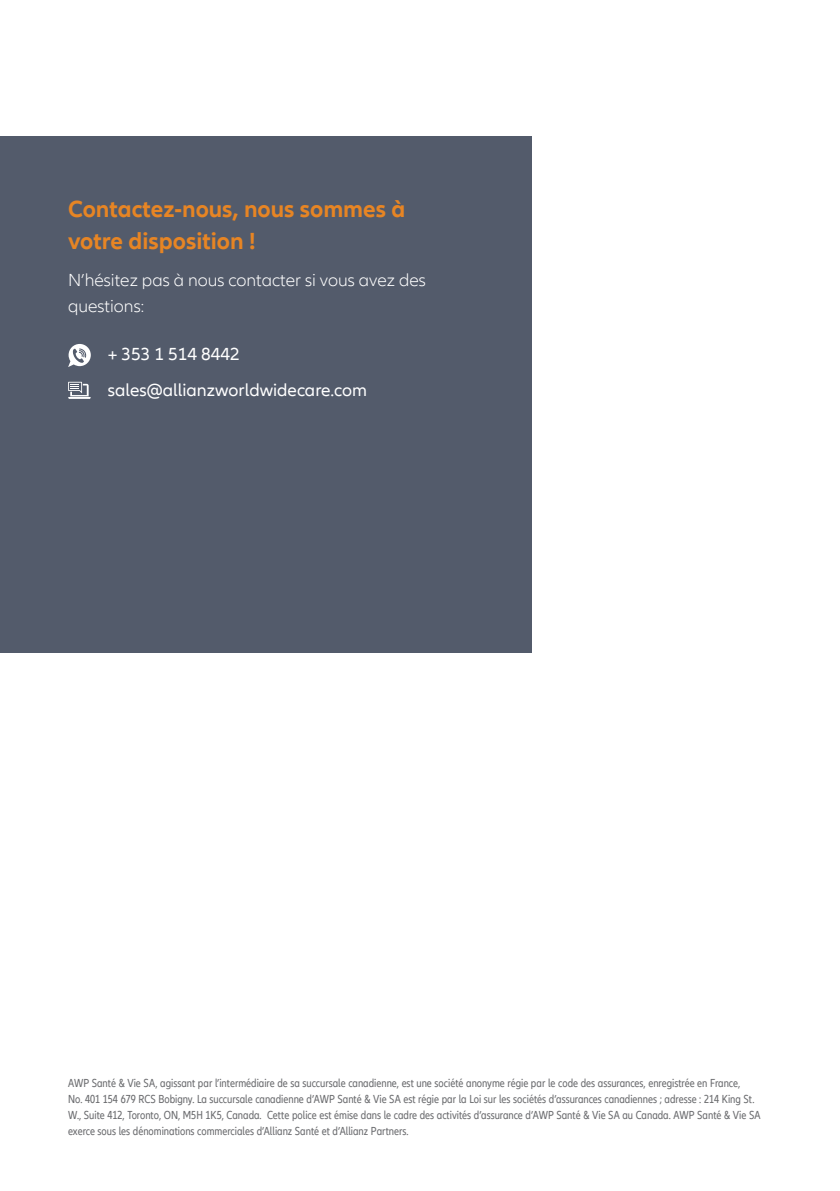
<style>
.page{position:relative;width:840px;height:1191px;background:#fff}
.page>*{position:absolute;margin:0;border:0;box-sizing:border-box;transform-origin:0 0}
.t1{font:700 24px/32px "Allianz Neo";color:#e78524}
.t2{font:300 18px/26px "Allianz Neo";color:#fff}
.t3{font:18px "Allianz Neo";color:#fff}
.t4{font:condensed 12px/16px "Allianz Neo";color:#6c6d70}
</style>
<div class="page">
<div style="left:0;top:136px;width:531px;height:516px;background:#535b6b"></div>
<svg style="left:68px;top:344px;width:23px;height:23px"></svg>
<svg style="left:68px;top:382px;width:23px;height:17px"></svg>
<p class="t1" style="left:68px;top:193px;width:338px">Contactez-nous, nous sommes à votre disposition !</p>
<p class="t2" style="left:68px;top:268px;width:359px">N’hésitez pas à nous contacter si vous avez des questions:</p>
<p class="t3" style="left:108px;top:344px;width:133px">+ 353 1 514 8442</p>
<p class="t3" style="left:108px;top:379px;width:260px">sales@allianzworldwidecare.com</p>
<p class="t4" style="left:68px;top:1075px;width:693px">AWP Santé &amp; Vie SA, agissant par l’intermédiaire de sa succursale canadienne, est une société anonyme régie par le code des assurances, enregistrée en France,<br>No. 401 154 679 RCS Bobigny. La succursale canadienne d’AWP Santé &amp; Vie SA est régie par la Loi sur les sociétés d’assurances canadiennes ; adresse : 214 King St.<br>W., Suite 412, Toronto, ON, M5H 1K5, Canada. Cette police est émise dans le cadre des activités d’assurance d’AWP Santé &amp; Vie SA au Canada. AWP Santé &amp; Vie SA exerce sous les dénominations commerciales d’Allianz Santé et d’Allianz Partners.</p>
</div>
